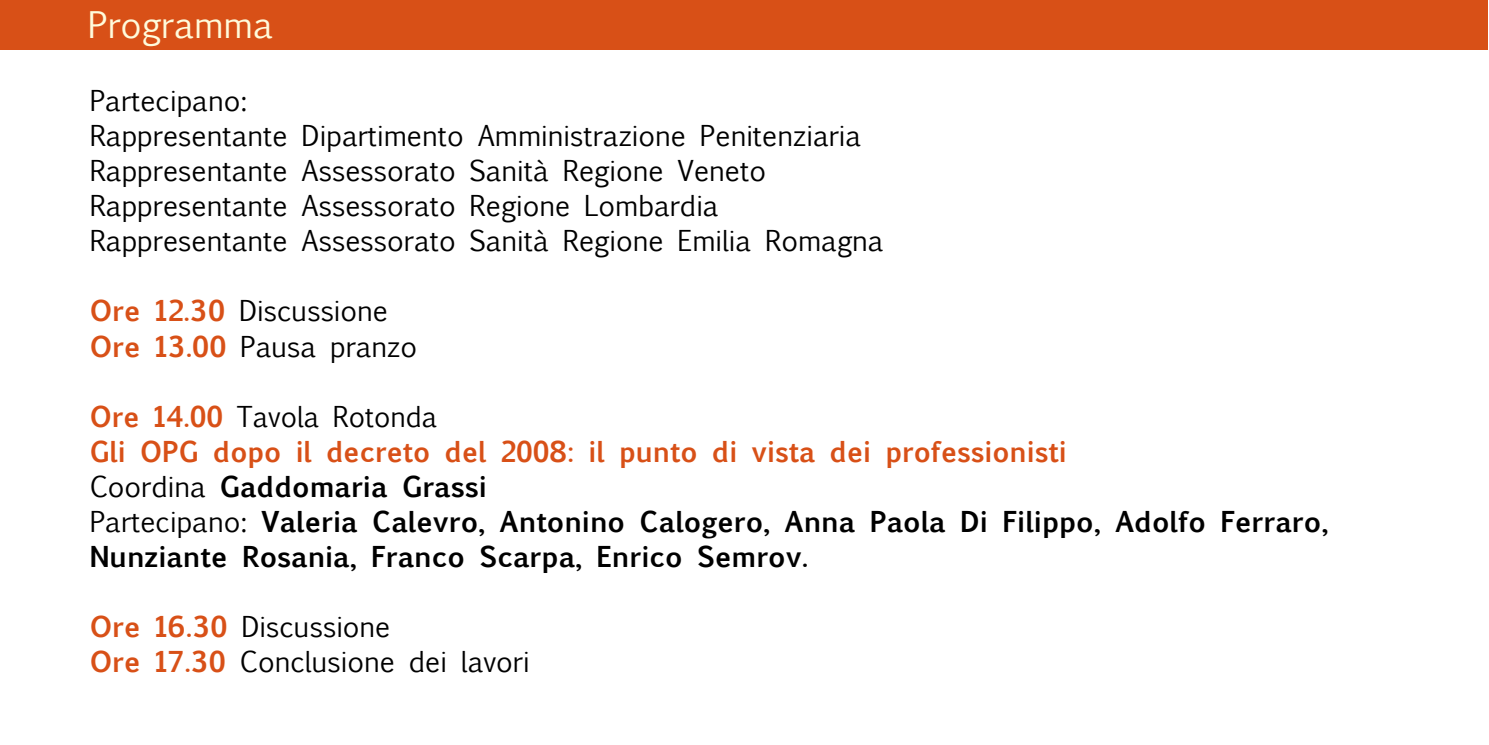
<style>
.page{position:relative;width:1489px;height:745px;background:#fff}
.page>*{position:absolute;margin:0;border:0;box-sizing:border-box;transform-origin:0 0}
.t1{font:35px "Euphemia UCAS";color:#fffbdb}
.t2{font:27.5px/35px "Euphemia UCAS";color:#000}
.t3{font:700 27.5px/35px "Euphemia UCAS";color:#000}
.s1{font-weight:700;color:#d85017}
.s2{color:#d85017}
.s3{font-weight:400}
</style>
<div class="page">
<div style="left:0;top:0;width:1487px;height:50px;background:#d85017"></div>
<p class="t1" style="left:88px;top:0;width:187px">Programma</p>
<p class="t2" style="left:90px;top:83px;width:795px">Partecipano:<br>Rappresentante Dipartimento Amministrazione Penitenziaria Rappresentante Assessorato Sanità Regione Veneto Rappresentante Assessorato Regione Lombardia Rappresentante Assessorato Sanità Regione Emilia Romagna</p>
<p class="t2" style="left:90px;top:293px;width:329px"><span class="s1">Ore 12.30</span> Discussione<br><span class="s1">Ore 13.00</span> Pausa pranzo</p>
<p class="t3" style="left:90px;top:398px;width:1239px"><span class="s2">Ore 14.00</span> <span class="s3">Tavola Rotonda<br></span><span class="s2">Gli OPG dopo il decreto del 2008: il punto di vista dei professionisti<br></span><span class="s3">Coordina</span> Gaddomaria Grassi<br><span class="s3">Partecipano:</span> Valeria Calevro, Antonino Calogero, Anna Paola Di Filippo, Adolfo Ferraro, Nunziante Rosania, Franco Scarpa, Enrico Semrov.</p>
<p class="t2" style="left:90px;top:608px;width:441px"><span class="s1">Ore 16.30</span> Discussione<br><span class="s1">Ore 17.30</span> Conclusione dei lavori</p>
</div>
